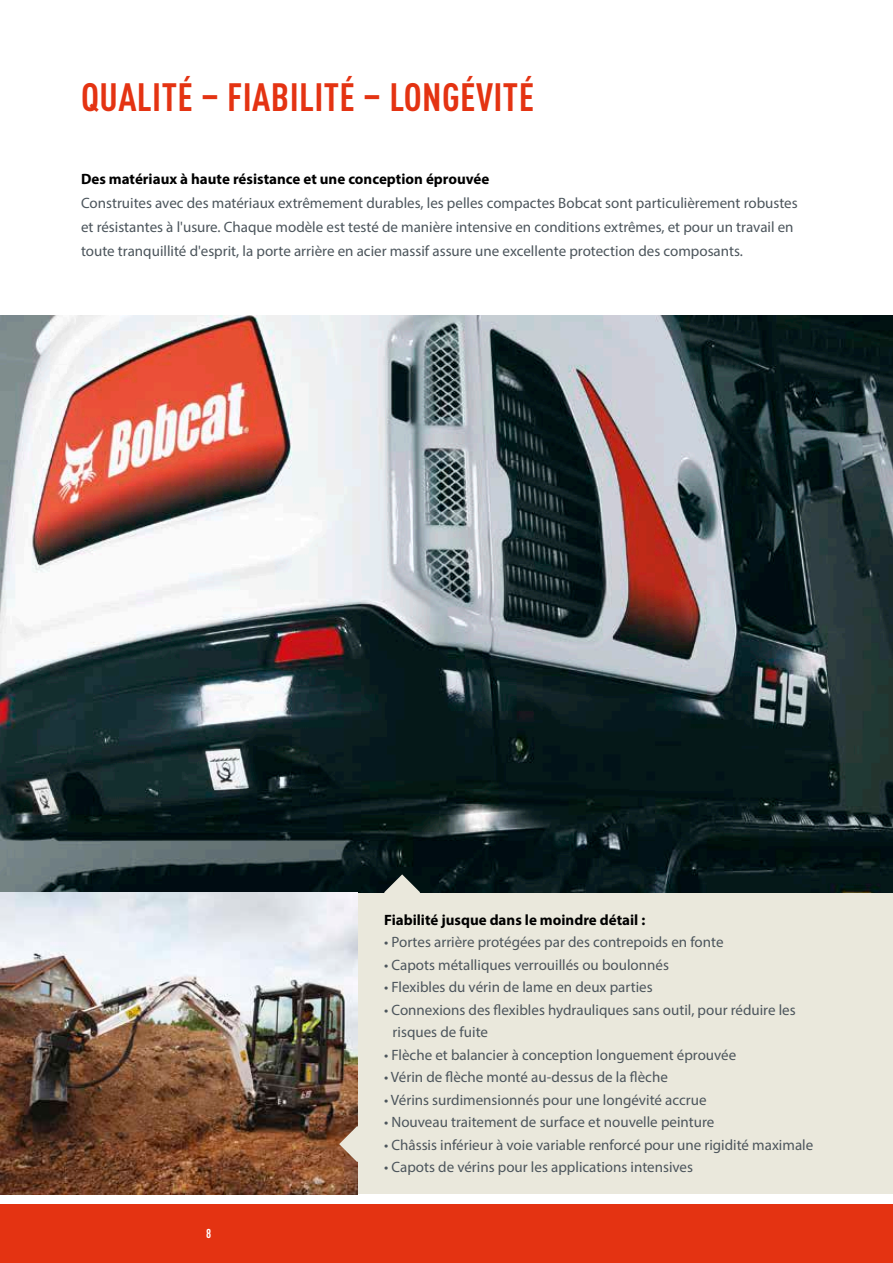
<style>
.page{position:relative;width:893px;height:1263px;background:#fff}
.page>*{position:absolute;margin:0;border:0;box-sizing:border-box;transform-origin:0 0}
.t1{font:700 condensed 39px "DIN Pro";letter-spacing:.01em;color:#e43312}
.t2{font:15px/24px "Myriad Pro";color:#4c555c}
.t3{font:700 15px "Myriad Pro";color:#000}
.t4{font:700 condensed 12.75px "DIN Pro";color:#fff}
</style>
<div class="page">
<div style="left:0;top:1204px;width:893px;height:59px;background:#e43312"></div>
<div style="left:0;top:891px;width:893px;height:303px;background:#eae8dc"></div>
<img style="left:0;top:315px;width:893px;height:577px">
<img style="left:0;top:892px;width:357px;height:302px">
<svg style="left:384px;top:874px;width:36px;height:19px"></svg>
<svg style="left:339px;top:1126px;width:19px;height:36px"></svg>
<h1 class="t1" style="left:81px;top:67px;width:454px">QUALITÉ – FIABILITÉ – LONGÉVITÉ</h1>
<p class="t3" style="left:81px;top:169px;width:410px">Des matériaux à haute résistance et une conception éprouvée</p>
<p class="t2" style="left:81px;top:191px;width:718px">Construites avec des matériaux extrêmement durables, les pelles compactes Bobcat sont particulièrement robustes et résistantes à l'usure. Chaque modèle est testé de manière intensive en conditions extrêmes, et pour un travail en toute tranquillité d'esprit, la porte arrière en acier massif assure une excellente protection des composants.</p>
<p class="t4" style="left:206px;top:1224px;width:7px">8</p>
<p class="t3" style="left:384px;top:910px;width:263px">Fiabilité jusque dans le moindre détail :</p>
<p class="t2" style="left:384px;top:930px;width:341px">• Portes arrière protégées par des contrepoids en fonte</p>
<p class="t2" style="left:384px;top:953px;width:286px">• Capots métalliques verrouillés ou boulonnés</p>
<p class="t2" style="left:384px;top:975px;width:270px">• Flexibles du vérin de lame en deux parties</p>
<p class="t2" style="left:393px;top:998px;width:405px;line-height:22.5px;text-indent:-9px">• Connexions des flexibles hydrauliques sans outil, pour réduire les risques de fuite</p>
<p class="t2" style="left:384px;top:1043px;width:354px">• Flèche et balancier à conception longuement éprouvée</p>
<p class="t2" style="left:384px;top:1065px;width:285px">• Vérin de flèche monté au-dessus de la flèche</p>
<p class="t2" style="left:384px;top:1088px;width:324px">• Vérins surdimensionnés pour une longévité accrue</p>
<p class="t2" style="left:384px;top:1110px;width:332px">• Nouveau traitement de surface et nouvelle peinture</p>
<p class="t2" style="left:384px;top:1133px;width:431px">• Châssis inférieur à voie variable renforcé pour une rigidité maximale</p>
<p class="t2" style="left:384px;top:1155px;width:310px">• Capots de vérins pour les applications intensives</p>
</div>
